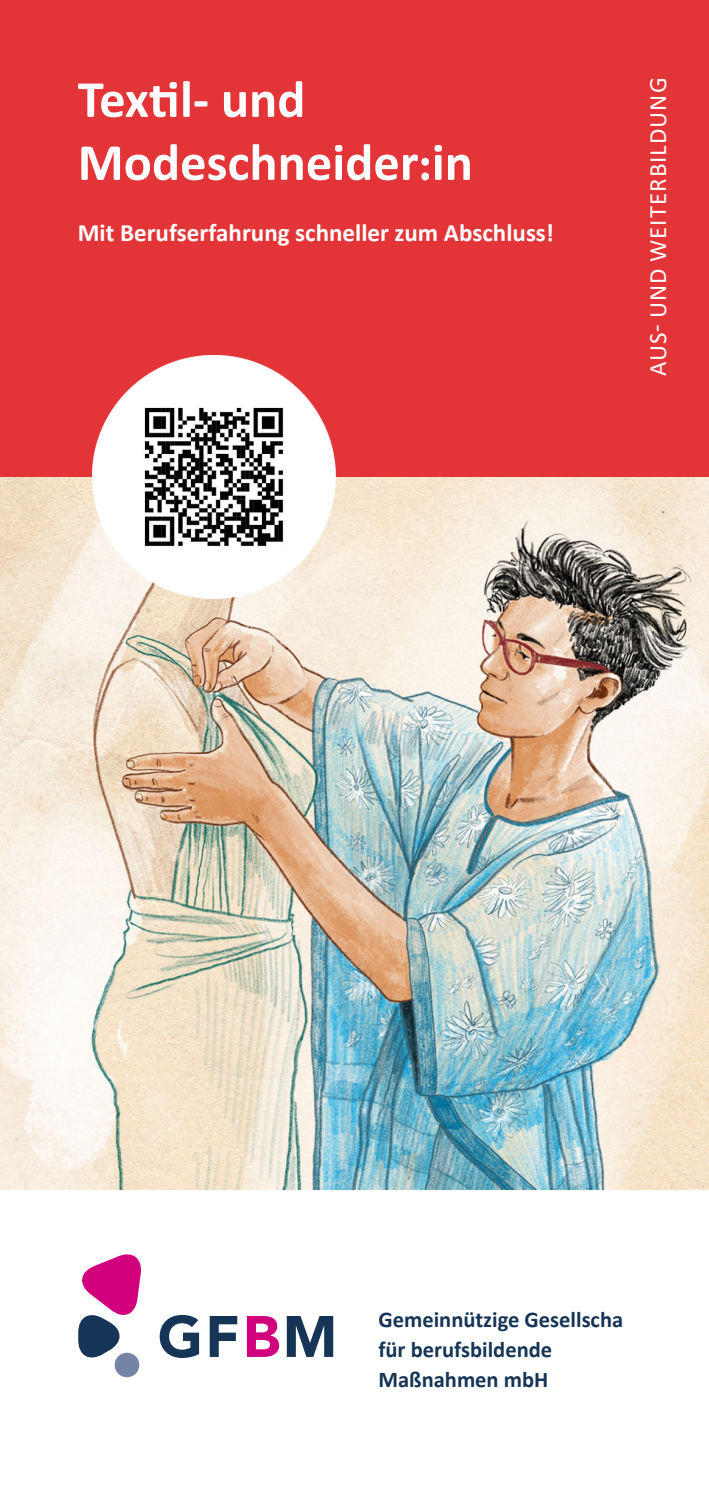
<style>
.page{position:relative;width:709px;height:1503px;background:#fff}
.page>*{position:absolute;margin:0;border:0;box-sizing:border-box;transform-origin:0 0}
.t1{font:700 52.5px/63px "Calibri";color:#fff}
.t2{font:700 25px "Calibri";color:#fff}
.t3{font:25px "Calibri";letter-spacing:.04em;color:#fff}
.t4{font:700 22.5px/30px "Calibri";color:#163455}
.s1{font-style:inherit}
.s2{font-family:"Minion Pro"}
</style>
<div class="page">
<svg style="left:160px;top:1315px;width:39px;height:42px"></svg>
<svg style="left:210px;top:1316px;width:27px;height:40px"></svg>
<svg style="left:247px;top:1316px;width:32px;height:40px"></svg>
<svg style="left:287px;top:1316px;width:46px;height:40px"></svg>
<svg style="left:78px;top:1254px;width:63px;height:124px"></svg>
<div style="left:0;top:0;width:709px;height:1189px;background:#e33437"></div>
<img style="left:0;top:477px;width:709px;height:712px">
<img style="left:92px;top:356px;width:243px;height:243px">
<h1 class="t1" style="left:78px;top:68px;width:397px">Te<span class="s1">xtil- und<br></span>Modeschneider<span class="s2">:</span>in</h1>
<p class="t2" style="left:78px;top:216px;width:478px">Mit Berufserfahrung schneller zum Abschluss!</p>
<p class="t3" style="left:640px;top:376px;width:300px;rotate:-90deg">AUS- UND WEITERBILDUNG</p>
<p class="t4" style="left:378px;top:1304px;width:246px"><span class="s1">Gemeinnützig</span>e Gesellscha für berufsbildende<br>Maßnahmen mbH</p>
</div>
